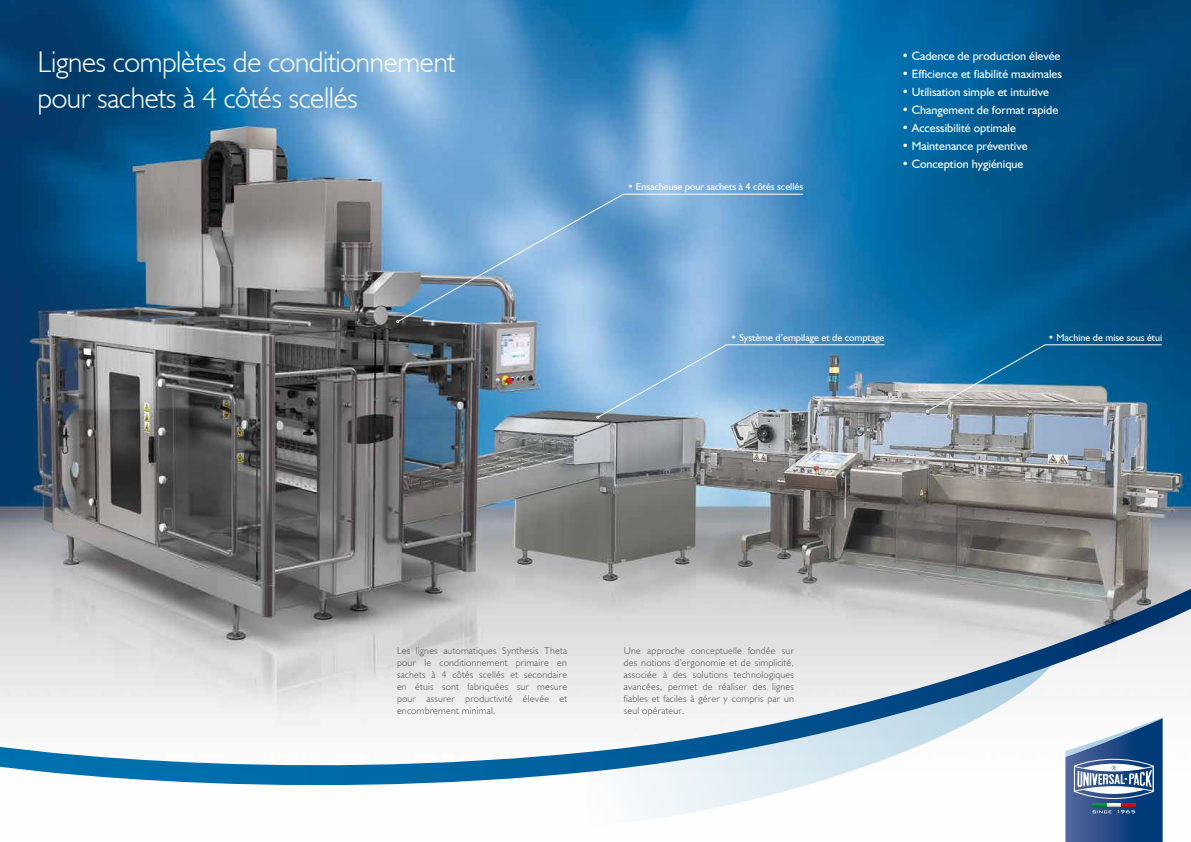
<style>
.page{position:relative;width:1191px;height:842px;background:#fff}
.page>*{position:absolute;margin:0;border:0;box-sizing:border-box;transform-origin:0 0}
.t1{font:300 30px/36px "Humanist 521 BT";letter-spacing:-.01em;color:#fff}
.t2{font:12px "Humanist 521 BT";color:#fff}
.t3{font:300 10px/12px "Humanist 521 BT";letter-spacing:.02em;color:#575756;text-align:justify}
.t4{font:10px "Humanist 521 BT";color:#fff}
</style>
<div class="page">
<img style="left:0;top:0;width:1191px;height:587px">
<svg style="left:642px;top:807px;width:76px;height:12px"></svg>
<svg style="left:0;top:587px;width:1191px;height:220px"></svg>
<svg style="left:596px;top:344px;width:289px;height:74px;background:#80acd0"></svg>
<svg style="left:398px;top:194px;width:405px;height:128px;background:#79a9d3"></svg>
<svg style="left:926px;top:344px;width:236px;height:68px;background:#427fa1"></svg>
<svg style="left:1065px;top:717px;width:97px;height:125px"></svg>
<h1 class="t1" style="left:38px;top:44px;width:419px">Lignes complètes de conditionnement pour sachets à 4 côtés scellés</h1>
<p class="t4" style="left:627px;top:181px;width:177px">• Ensacheuse pour sachets à 4 côtés scellés</p>
<p class="t2" style="left:901px;top:49px;width:160px">• Cadence de production élevée</p>
<p class="t2" style="left:901px;top:67px;width:162px">• Efficience et fiabilité maximales</p>
<p class="t2" style="left:901px;top:85px;width:149px">• Utilisation simple et intuitive</p>
<p class="t2" style="left:901px;top:103px;width:158px">• Changement de format rapide</p>
<p class="t2" style="left:901px;top:121px;width:116px">• Accessibilité optimale</p>
<p class="t2" style="left:901px;top:139px;width:127px">• Maintenance préventive</p>
<p class="t2" style="left:901px;top:157px;width:123px">• Conception hygiénique</p>
<p class="t4" style="left:731px;top:331px;width:155px">• Système d’empilage et de comptage</p>
<p class="t4" style="left:1048px;top:331px;width:116px">• Machine de mise sous étui</p>
<p class="t3" style="left:397px;top:644px;width:172px">Les lignes automatiques Synthesis Theta pour le conditionnement primaire en sachets à 4 côtés scellés et secondaire en étuis sont fabriquées sur mesure pour assurer productivité élevée et encombrement minimal.</p>
<p class="t3" style="left:624px;top:644px;width:172px">Une approche conceptuelle fondée sur des notions d’ergonomie et de simplicité, associée à des solutions technologiques avancées, permet de réaliser des lignes fiables et faciles à gérer y compris par un seul opérateur.</p>
</div>
